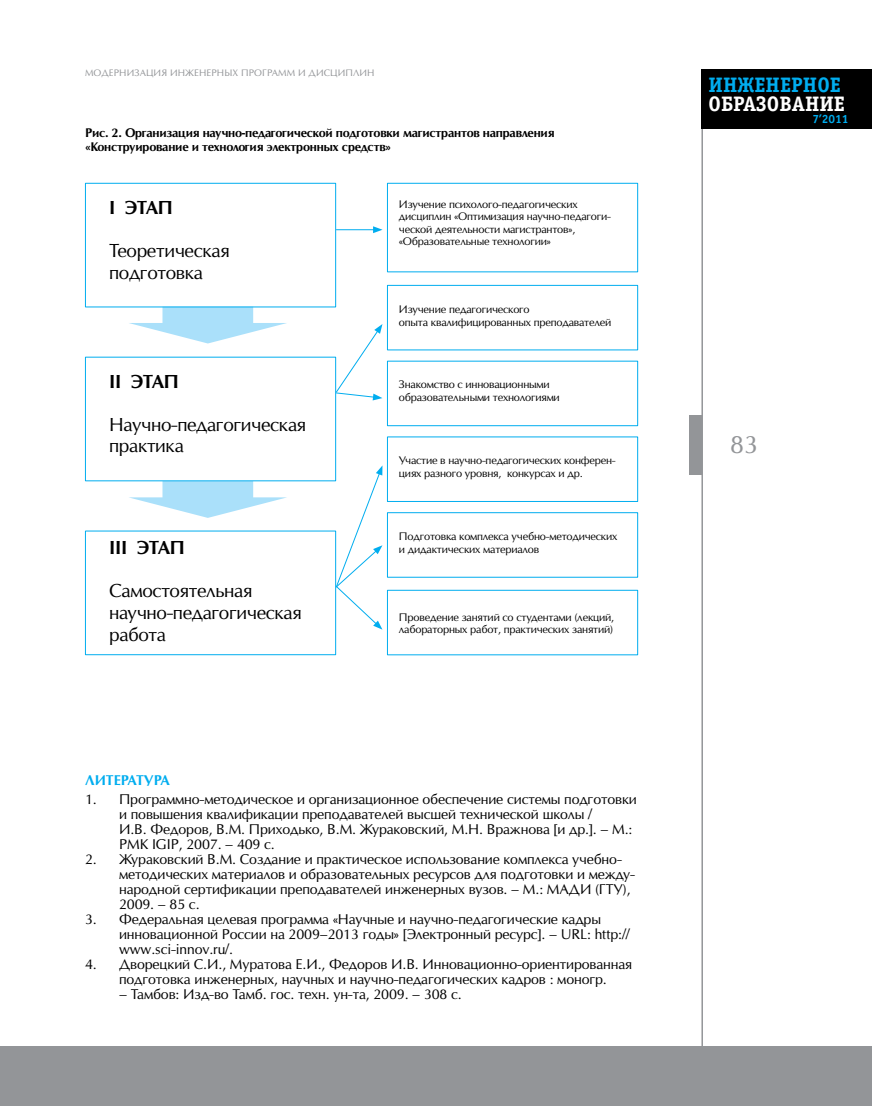
<style>
.page{position:relative;width:872px;height:1106px;background:#fff}
.page>*{position:absolute;margin:0;border:0;box-sizing:border-box;transform-origin:0 0}
.t1{font:24px "Opium New";color:#939598}
.t2{font:700 21px "Officina Serif C";color:#fff}
.t3{font:700 21px "Officina Serif C";color:#00adef}
.t4{font:18px/21.6px "Opium New";letter-spacing:-.02em;color:#000}
.t5{font:700 18px "Opium New";letter-spacing:-.03em;color:#000}
.t6{font:13.5px/15px "Opium New";letter-spacing:-.01em;color:#000}
.t7{font:700 13.5px "Opium New";color:#00adef}
.t8{font:700 12px/14.4px "Opium New";letter-spacing:-.02em;color:#000}
.t9{font:700 12px "Officina Sans C";color:#00adef}
.t10{font:10.5px/12.6px "Opium New";letter-spacing:-.02em;color:#000}
.t11{font:9px "Opium New";letter-spacing:.01em;color:#939598}
</style>
<div class="page">
<hr style="left:701px;top:69px;width:2px;height:1037px;background:#939598">
<div style="left:701px;top:69px;width:171px;height:60px;background:#000"></div>
<div style="left:689px;top:415px;width:13px;height:60px;background:#939598"></div>
<div style="left:0;top:1046px;width:872px;height:60px;background:#939598"></div>
<svg style="left:128px;top:307px;width:159px;height:36px"></svg>
<svg style="left:128px;top:481px;width:159px;height:37px"></svg>
<div style="left:85px;top:183px;width:251px;height:124px;border:1px solid #00adef"></div>
<div style="left:85px;top:530px;width:251px;height:125px;border:1px solid #00adef"></div>
<div style="left:387px;top:183px;width:251px;height:89px;border:1px solid #00adef"></div>
<div style="left:387px;top:285px;width:251px;height:65px;border:1px solid #00adef"></div>
<div style="left:387px;top:361px;width:251px;height:65px;border:1px solid #00adef"></div>
<div style="left:387px;top:436px;width:251px;height:66px;border:1px solid #00adef"></div>
<div style="left:387px;top:512px;width:251px;height:65px;border:1px solid #00adef"></div>
<div style="left:387px;top:590px;width:251px;height:65px;border:1px solid #00adef"></div>
<hr style="left:336px;top:229px;width:39px;height:1px;background:#00adef">
<svg style="left:373px;top:226px;width:9px;height:7px"></svg>
<svg style="left:335px;top:324px;width:47px;height:76px"></svg>
<svg style="left:335px;top:465px;width:47px;height:164px"></svg>
<p class="t11" style="left:85px;top:67px;width:32px">МОДЕРНИЗАЦИЯ</p>
<p class="t11" style="left:170px;top:67px;width:8px">ИНЖЕНЕРН</p>
<p class="t11" style="left:224px;top:67px;width:32px">ЫХ ПРОГРА</p>
<p class="t11" style="left:278px;top:67px;width:46px">ММ И ДИСЦИ</p>
<p class="t11" style="left:345px;top:67px;width:16px">ПЛИН</p>
<p class="t8" style="left:85px;top:126px;width:471px">Рис. 2. Организация научно-педагогической подготовки магистрантов направления «Конструирование и технология электронных средств»</p>
<h3 class="t5" style="left:109px;top:196px;width:65px">I ЭТАП</h3>
<h3 class="t4" style="left:109px;top:240px;width:122px">Теоретическая подготовка</h3>
<h3 class="t5" style="left:109px;top:370px;width:71px">II ЭТАП</h3>
<h3 class="t4" style="left:109px;top:413px;width:198px">Н аучно-педагогическая практика</h3>
<h3 class="t5" style="left:109px;top:537px;width:77px">III ЭТАП</h3>
<h3 class="t4" style="left:109px;top:580px;width:194px">Самостоятельная научно-педагогическая работа</h3>
<p class="t10" style="left:399px;top:197px;width:213px">И зучение психолого-педагогических дисциплин «Оптимизация научно-педагоги&shy;ческой деятельности магистрантов», «Образовательные технологии»</p>
<p class="t10" style="left:399px;top:303px;width:214px">И зучение педагогического<br>опыта квалифицированных преподавателей</p>
<p class="t10" style="left:399px;top:378px;width:162px">Знакомство с инновационными образовательными технологиями</p>
<p class="t10" style="left:399px;top:454px;width:218px">Участие в научно-педагогических конферен&shy;циях разного уровня, конкурсах и др.</p>
<p class="t10" style="left:399px;top:530px;width:220px">Подготовка комплекса учебно-методических и дидактических материалов</p>
<p class="t10" style="left:399px;top:610px;width:217px">Проведение занятий со студентами (лекций, лабораторных работ, практических занятий)</p>
<p class="t7" style="left:85px;top:771px;width:86px">Литература</p>
<p class="t6" style="left:119px;top:791px;width:519px;text-indent:-34px">1. Программно-методическое и организационное обеспечение системы подготовки и повышения квалификации преподавателей высшей технической школы /<br>И .В . Федоров, В .М. Приходько, В .М. Жураковский, М.Н . В ражнова [и др.]. – М.:<br>РМК IGIP, 2007. – 409 c.</p>
<p class="t6" style="left:85px;top:851px;width:538px">2. Жураковский В .М. Создание и практическое использование комплекса учебно-</p>
<p class="t6" style="left:119px;top:866px;width:517px">методических материалов и образовательных ресурсов для подготовки и между-</p>
<p class="t6" style="left:119px;top:881px;width:513px">народной сертификации преподавателей инженерных вузов. – М.: МАДИ (ГТУ),</p>
<p class="t6" style="left:119px;top:896px;width:82px">2009. – 85 c.</p>
<p class="t6" style="left:85px;top:911px;width:517px">3 . Федеральная целевая программа «Н аучные и научно-педагогические кадры</p>
<p class="t6" style="left:119px;top:926px;width:512px">инновационной России на 2009–2013 годы» [Электронный ресурс]. – URL: http://</p>
<p class="t6" style="left:119px;top:941px;width:115px">www.sci-innov.ru/.</p>
<p class="t6" style="left:119px;top:956px;width:515px;text-indent:-34px">4. Дворецкий С.И ., Муратова Е.И ., Федоров И .В . И нновационно-ориентированная подготовка инженерных, научных и научно-педагогических кадров : моногр.</p>
<p class="t6" style="left:119px;top:986px;width:344px">– Тамбов: И зд-во Тамб. гос. техн. ун-та, 2009. – 3 08 с.</p>
<h2 class="t3" style="left:708px;top:73px;width:134px">ИНЖЕНЕРНОЕ</h2>
<h2 class="t2" style="left:708px;top:91px;width:138px">ОБРАЗОВАНИЕ</h2>
<p class="t9" style="left:812px;top:113px;width:38px">7’2011</p>
<h1 class="t1" style="left:730px;top:429px;width:26px">83</h1>
</div>
